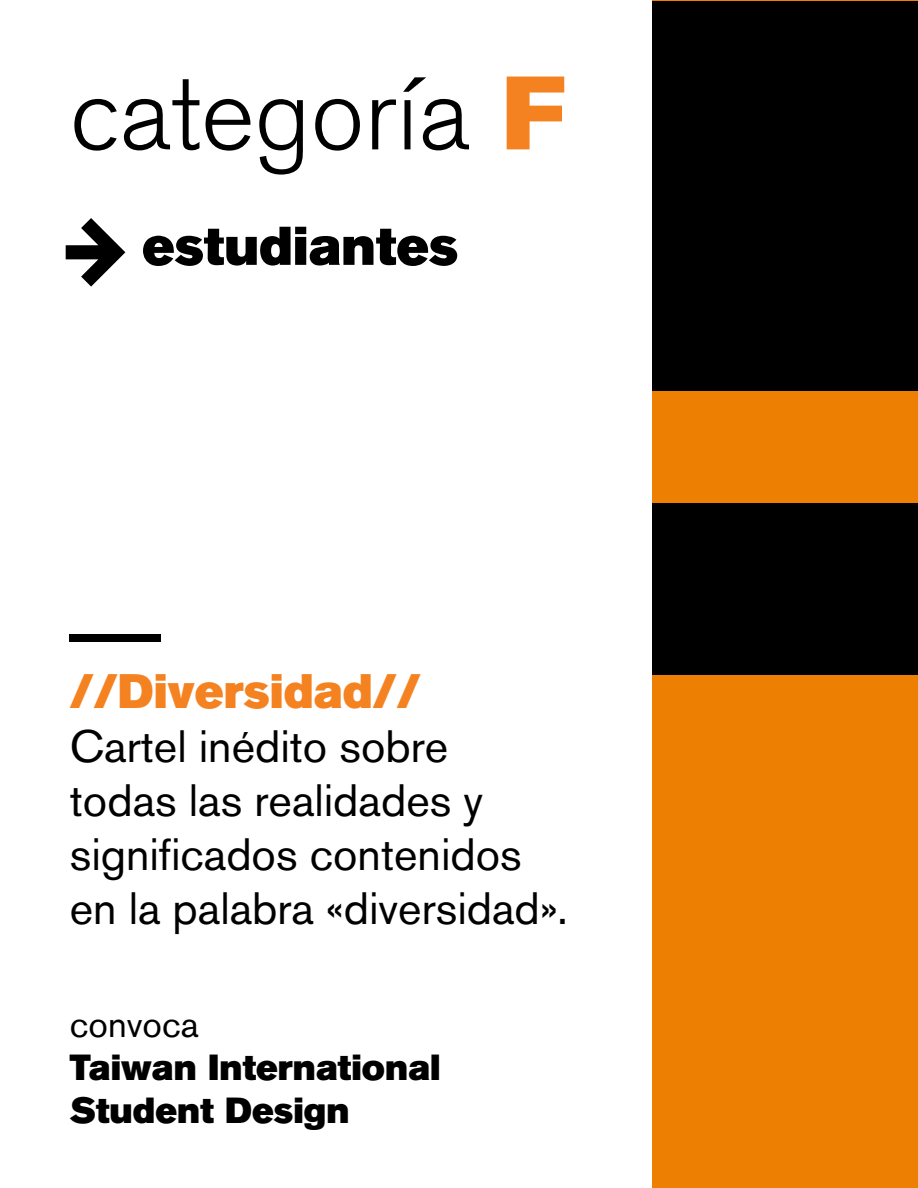
<style>
.page{position:relative;width:918px;height:1188px;background:#fff}
.page>*{position:absolute;margin:0;border:0;box-sizing:border-box;transform-origin:0 0}
.t1{font:103.2px "Akzidenz Grotesk BQ Light Os F";color:#000}
.t2{font:54px "Akzidenz Grotesk BQ Super";color:#000}
.t3{font:48px "Akzidenz Grotesk BQ Super";color:#f58221}
.t4{font:45px/54px "Akzidenz Grotesk BQ";color:#000}
.t5{font:36px/43.2px "Akzidenz Grotesk BQ Super";color:#000}
.t6{font:36px "Akzidenz Grotesk BQ";color:#000}
.s1{font-family:"Akzidenz Grotesk BQ Super";color:#f58221}
</style>
<div class="page">
<div style="left:653px;top:0;width:265px;height:1188px;background:#ed7f03"></div>
<svg style="left:66px;top:218px;width:59px;height:69px"></svg>
<div style="left:70px;top:634px;width:91px;height:7px;background:#000"></div>
<div style="left:653px;top:1px;width:265px;height:390px;background:#000"></div>
<div style="left:653px;top:503px;width:265px;height:171px;background:#000"></div>
<h1 class="t1" style="left:70px;top:56px;width:498px">categoría <span class="s1">F</span></h1>
<p class="t2" style="left:142px;top:215px;width:318px">estudiantes</p>
<p class="t3" style="left:70px;top:664px;width:353px">//Diversidad//</p>
<p class="t4" style="left:70px;top:719px;width:500px">Cartel inédito sobre<br>todas las realidades y significados contenidos en la palabra «diversidad».</p>
<p class="t6" style="left:70px;top:1003px;width:131px">convoca</p>
<p class="t5" style="left:70px;top:1046px;width:372px">Taiwan International<br>Student Design</p>
</div>
